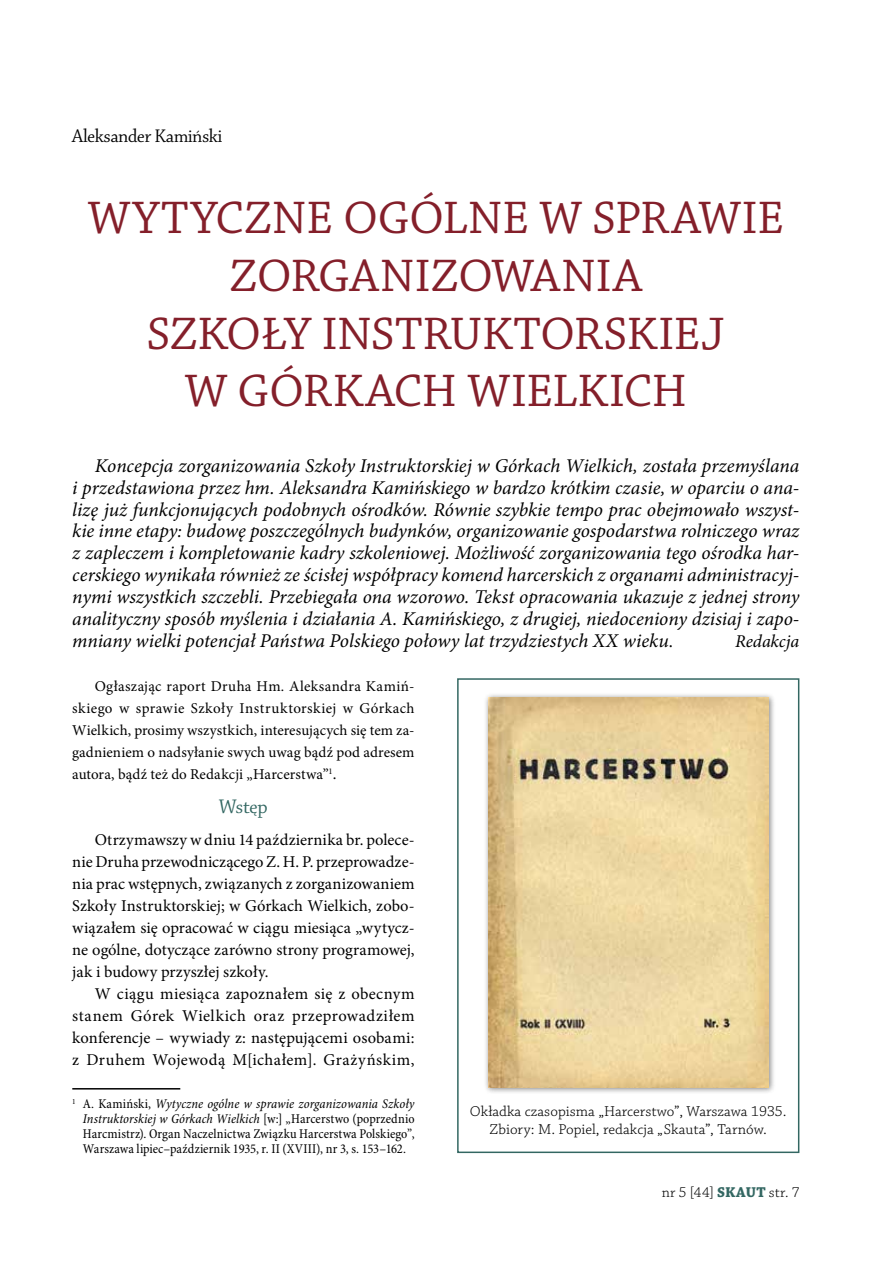
<style>
.page{position:relative;width:893px;height:1263px;background:#fff}
.page>*{position:absolute;margin:0;border:0;box-sizing:border-box;transform-origin:0 0}
.t1{font:48px/57.6px "Chaparral Pro";color:#841f2a;text-align:center}
.t2{font:21px "Chaparral Pro Disp";letter-spacing:-.005em;color:#336762}
.t3{font:italic 19.5px/22px "Minion Pro";letter-spacing:-.005em;color:#000;text-align:justify}
.t4{font:19.5px "Chaparral Pro Disp";color:#000}
.t5{font:italic 18px "Minion Pro";letter-spacing:-.005em;color:#000}
.t6{font:16.5px/22px "Minion Pro";letter-spacing:.01em;color:#000;text-align:justify}
.t7{font:15px/22px "Minion Pro";letter-spacing:.005em;color:#000;text-align:justify}
.t8{font:15px/18px "Chaparral Pro Light Capt";color:#000;text-align:center}
.t9{font:300 15px "Chaparral Pro";letter-spacing:.02em;color:#000}
.t10{font:condensed 13.5px/15px "Minion Pro";letter-spacing:.005em;color:#000;text-align:justify}
.s1{font-style:normal;font-size:18px}
.s2{font-size:16.5px}
.s3{font-style:italic}
.s4{font-weight:700;color:#336762}
</style>
<div class="page">
<div style="left:457px;top:678px;width:342px;height:475px;border:2px solid #336762"></div>
<hr style="left:72px;top:1088px;width:108px;height:1px;background:#000">
<div style="left:483px;top:692px;width:293px;height:402px;background:#000;opacity:.5"></div>
<img style="left:488px;top:697px;width:280px;height:390px">
<p class="t4" style="left:72px;top:126px;width:152px">Aleksander Kamiński</p>
<h1 class="t1" style="left:88px;top:191px;width:698px">WYTYCZNE OGÓLNE W SPRAWIE<br>ZORGANIZOWANIA<br>SZKOŁY INSTRUKTORSKIEJ<br>W GÓRKACH WIELKICH</h1>
<p class="t3" style="left:72px;top:454px;width:729px;text-indent:22px">Koncepcja zorganizowania Szkoły Instruktorskiej w Górkach Wielkich, została przemyślana i przedstawiona przez hm. Aleksandra Kamińskiego w bardzo krótkim czasie, w oparciu o ana&shy;lizę już funkcjonujących podobnych ośrodków. Równie szybkie tempo prac obejmowało wszyst&shy;kie inne etapy: budowę poszczególnych budynków, organizowanie gospodarstwa rolniczego wraz z zapleczem i kompletowanie kadry szkoleniowej. Możliwość zorganizowania tego ośrodka har&shy;cerskiego wynikała również ze ścisłej współpracy komend harcerskich z organami administracyj&shy;nymi wszystkich szczebli. Przebiegała ona wzorowo. Tekst opracowania ukazuje z jednej strony analityczny sposób myślenia i działania A. Kamińskiego, z drugiej, niedoceniony dzisiaj i zapo&shy;mniany wielki potencjał Państwa Polskiego połowy lat trzydziestych XX wieku<span class="s1">.</span></p>
<p class="t5" style="left:735px;top:629px;width:66px">Redakcja</p>
<p class="t7" style="left:72px;top:676px;width:344px;text-indent:22px">Ogłaszając raport Druha Hm. Aleksandra Kamiń&shy;skiego w sprawie Szkoły Instruktorskiej w Górkach Wielkich, prosimy wszystkich, interesujących się tem za&shy;gadnieniem o nadsyłanie swych uwag bądź pod adresem autora, bądź też do Redakcji „Harcerstwa”<sup>1</sup><span class="s2">.</span></p>
<p class="t2" style="left:219px;top:796px;width:50px">Wstęp</p>
<p class="t6" style="left:72px;top:829px;width:344px;text-indent:22px">Otrzymawszy w dniu 14 października br. polece&shy;nie Druha przewodniczącego Z. H. P. przeprowadze&shy;nia prac wstępnych, związanych z zorganizowaniem Szkoły Instruktorskiej; w Górkach Wielkich, zobo&shy;wiązałem się opracować w ciągu miesiąca „wytycz&shy;ne ogólne, dotyczące zarówno strony programowej, jak i budowy przyszłej szkoły.</p>
<p class="t6" style="left:72px;top:983px;width:344px;text-indent:22px">W ciągu miesiąca zapoznałem się z obecnym stanem Górek Wielkich oraz przeprowadziłem konferencje – wywiady z: następującemi osobami: z Druhem Wojewodą M[ichałem]. Grażyńskim,</p>
<p class="t10" style="left:83px;top:1097px;width:333px;text-indent:-11px"><sup>1</sup> A. Kamiński, <span class="s3">Wytyczne ogólne w sprawie zorganizowania Szkoły Instruktorskiej w Górkach Wielkich</span> [w:] „Harcerstwo (poprzednio Harcmistrz). Organ Naczelnictwa Związku Harcerstwa Polskiego”, Warszawa lipiec–październik 1935, r. II (XVIII), nr 3, s. 153–162.</p>
<p class="t8" style="left:470px;top:1102px;width:318px">Okładka czasopisma „Harcerstwo”, Warszawa 1935.<br>Zbiory: M. Popiel, redakcja „Skauta”, Tarnów.</p>
<p class="t9" style="left:662px;top:1184px;width:139px">nr 5 [44] <span class="s4">SKAUT</span> str. 7</p>
</div>
